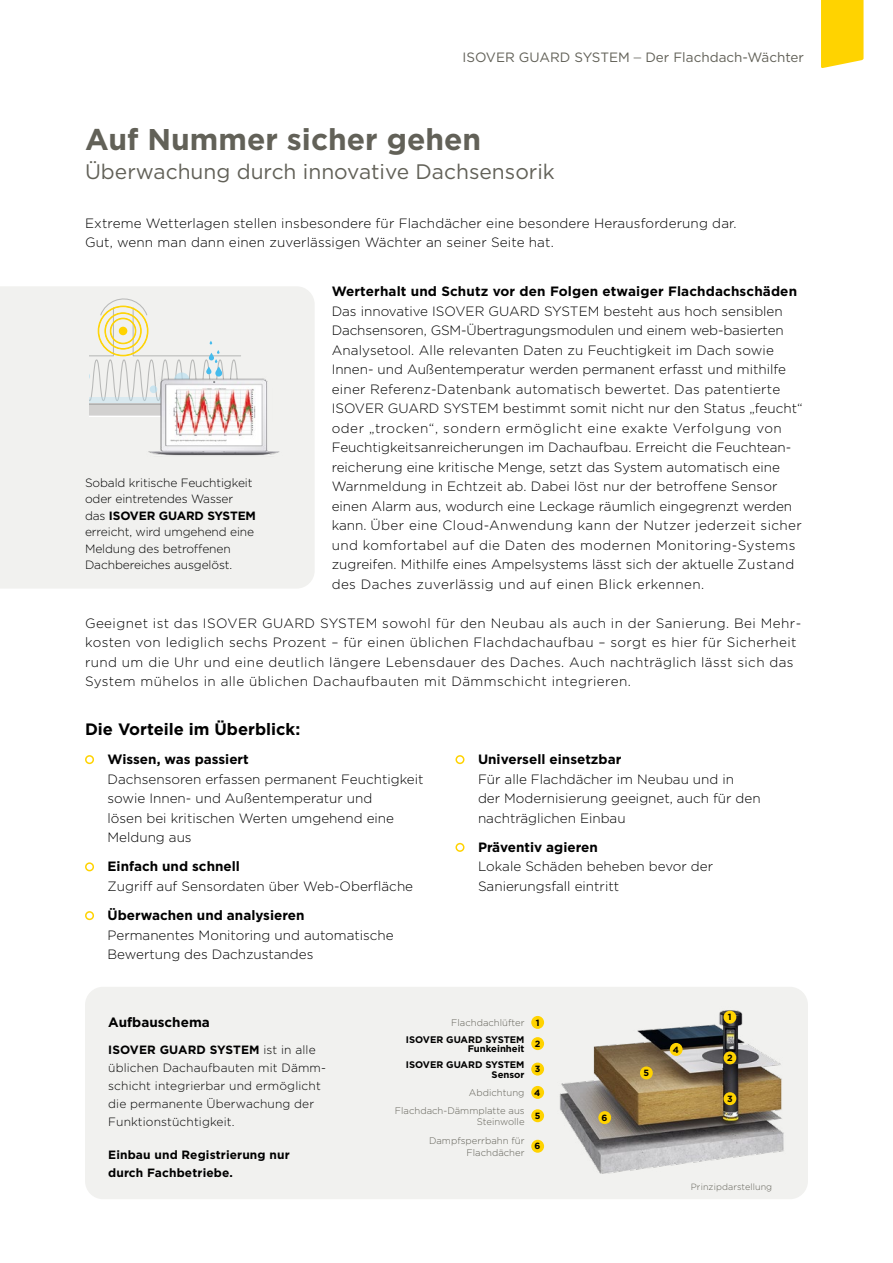
<style>
.page{position:relative;width:893px;height:1263px;background:#fff}
.page>*{position:absolute;margin:0;border:0;box-sizing:border-box;transform-origin:0 0}
.t1{font:700 30px "Gotham";color:#626158}
.t2{font:21px "Gotham";color:#626158}
.t3{font:700 16.5px "Gotham";color:#000}
.t4{font:300 13.5px/19.5px "Gotham";color:#000}
.t5{font:300 13.5px/19.5px "Gotham";letter-spacing:.03em;color:#000}
.t6{font:700 13.5px "Gotham";color:#000}
.t7{font:13.5px "Gotham";color:#626158}
.t8{font:300 12px/16.5px "Gotham";letter-spacing:-.01em;color:#000}
.t9{font:300 12px/18px "Gotham";letter-spacing:.01em;color:#000}
.t10{font:700 12px/17.5px "Gotham";letter-spacing:.01em;color:#000}
.t11{font:300 9.6px/11.4px "Gotham";color:#626158;text-align:right}
.t12{font:700 9.6px/9.6px "Gotham";color:#000;text-align:right}
.t13{font:300 9px "Gotham";letter-spacing:.01em;color:#626158}
.t14{font:700 9px "Gotham";color:#000}
.s1{font-family:"The Sans B3";font-weight:300}
.s2{font-weight:700}
</style>
<div class="page">
<div style="left:821px;top:0;width:42px;height:68px;background:#ffd300"></div>
<div style="left:85px;top:987px;width:723px;height:212px;background:#f1f1ef;border-radius:18px"></div>
<div style="left:0;top:286px;width:315px;height:302px;background:#f1f1ef"></div>
<div style="left:85px;top:755px;width:9px;height:9px;border:2px solid #ffd300;border-radius:50%"></div>
<div style="left:85px;top:862px;width:9px;height:9px;border:2px solid #ffd300;border-radius:50%"></div>
<div style="left:85px;top:911px;width:9px;height:9px;border:2px solid #ffd300;border-radius:50%"></div>
<div style="left:455px;top:755px;width:9px;height:9px;border:2px solid #ffd300;border-radius:50%"></div>
<div style="left:455px;top:843px;width:9px;height:9px;border:2px solid #ffd300;border-radius:50%"></div>
<div style="left:89px;top:404px;width:152px;height:12px;background:#d2d1d0"></div>
<hr style="left:89px;top:404px;width:152px;height:1px;background:#656767">
<hr style="left:89px;top:416px;width:152px;height:1px;background:#fff">
<svg style="left:89px;top:298px;width:152px;height:99px"></svg>
<svg style="left:89px;top:397px;width:53px;height:5px"></svg>
<div style="left:119px;top:327px;width:8px;height:8px;background:#ffd300;border-radius:50%"></div>
<div style="left:110px;top:318px;width:26px;height:26px;border:1px solid #ffd300;border-radius:50%"></div>
<div style="left:105px;top:313px;width:36px;height:36px;border:1px solid #ffd300;border-radius:50%"></div>
<div style="left:98px;top:306px;width:50px;height:50px;border:1px solid #ffd300;border-radius:50%"></div>
<img style="left:142px;top:372px;width:142px;height:88px">
<img style="left:559px;top:1010px;width:225px;height:164px">
<div style="left:723px;top:1011px;width:13px;height:12px;background:#ffd300;border-radius:50%"></div>
<div style="left:723px;top:1051px;width:13px;height:13px;background:#ffd300;border-radius:50%"></div>
<div style="left:723px;top:1092px;width:13px;height:13px;background:#ffd300;border-radius:50%"></div>
<div style="left:670px;top:1043px;width:13px;height:13px;background:#ffd300;border-radius:50%"></div>
<div style="left:640px;top:1066px;width:13px;height:13px;background:#ffd300;border-radius:50%"></div>
<div style="left:598px;top:1111px;width:13px;height:13px;background:#ffd300;border-radius:50%"></div>
<div style="left:531px;top:1016px;width:13px;height:13px;background:#ffd300;border-radius:50%"></div>
<div style="left:531px;top:1037px;width:13px;height:13px;background:#ffd300;border-radius:50%"></div>
<div style="left:531px;top:1062px;width:13px;height:13px;background:#ffd300;border-radius:50%"></div>
<div style="left:531px;top:1086px;width:13px;height:13px;background:#ffd300;border-radius:50%"></div>
<div style="left:531px;top:1109px;width:13px;height:13px;background:#ffd300;border-radius:50%"></div>
<div style="left:531px;top:1140px;width:13px;height:13px;background:#ffd300;border-radius:50%"></div>
<p class="t7" style="left:462px;top:49px;width:343px">ISOVER GUARD SYSTEM <span class="s1">–</span> Der Flachdach-Wächter</p>
<h1 class="t1" style="left:85px;top:119px;width:398px">Auf Nummer sicher gehen</h1>
<h2 class="t2" style="left:85px;top:158px;width:471px">Überwachung durch innovative Dachsensorik</h2>
<p class="t4" style="left:85px;top:213px;width:653px">Extreme Wetterlagen stellen insbesondere für Flachdächer eine besondere Herausforderung dar.<br>Gut, wenn man dann einen zuverlässigen Wächter an seiner Seite hat.</p>
<p class="t6" style="left:332px;top:282px;width:467px">Werterhalt und Schutz vor den Folgen etwaiger Flachdachschäden</p>
<p class="t4" style="left:332px;top:301px;width:472px">Das innovative ISOVER GUARD SYSTEM besteht aus hoch sensiblen Dachsensoren, GSM-Übertragungsmodulen und einem web-basierten Analysetool. Alle relevanten Daten zu Feuchtigkeit im Dach sowie Innen- und Außentemperatur werden permanent erfasst und mithilfe einer Referenz-Datenbank automatisch bewertet. Das patentierte ISOVER GUARD SYSTEM bestimmt somit nicht nur den Status „feucht“ oder „trocken“, sondern ermöglicht eine exakte Verfolgung von Feuchtigkeitsanreicherungen im Dachaufbau. Erreicht die Feuchtean&shy;reicherung eine kritische Menge, setzt das System automatisch eine Warnmeldung in Echtzeit ab. Dabei löst nur der betroffene Sensor einen Alarm aus, wodurch eine Leckage räumlich eingegrenzt werden kann. Über eine Cloud-Anwendung kann der Nutzer jederzeit sicher und komfortabel auf die Daten des modernen Monitoring-Systems zugreifen. Mithilfe eines Ampelsystems lässt sich der aktuelle Zustand des Daches zuverlässig und auf einen Blick erkennen.</p>
<p class="t5" style="left:85px;top:613px;width:718px">Geeignet ist das ISOVER GUARD SYSTEM sowohl für den Neubau als auch in der Sanierung. Bei Mehr&shy;kosten von lediglich sechs Prozent – für einen üblichen Flachdachaufbau – sorgt es hier für Sicherheit rund um die Uhr und eine deutlich längere Lebensdauer des Daches. Auch nachträglich lässt sich das System mühelos in alle üblichen Dachaufbauten mit Dämmschicht integrieren.</p>
<p class="t8" style="left:85px;top:474px;width:172px">Sobald kritische Feuchtigkeit oder eintretendes Wasser das <span class="s2">ISOVER GUARD SYSTEM </span>erreicht, wird umgehend eine<br>Meldung des betroffenen<br>Dachbereiches ausgelöst.</p>
<p class="t3" style="left:85px;top:718px;width:217px">Die Vorteile im Überblick:</p>
<p class="t6" style="left:108px;top:750px;width:143px">Wissen, was passiert</p>
<p class="t4" style="left:108px;top:769px;width:317px">Dachsensoren erfassen permanent Feuchtigkeit sowie Innen- und Außentemperatur und<br>lösen bei kritischen Werten umgehend eine Meldung aus</p>
<p class="t6" style="left:108px;top:858px;width:134px">Einfach und schnell</p>
<p class="t4" style="left:108px;top:876px;width:307px">Zugriff auf Sensordaten über Web-Oberfläche</p>
<p class="t6" style="left:108px;top:906px;width:198px">Überwachen und analysieren</p>
<p class="t4" style="left:108px;top:925px;width:288px">Permanentes Monitoring und automatische<br>Bewertung des Dachzustandes</p>
<p class="t6" style="left:478px;top:750px;width:145px">Universell einsetzbar</p>
<p class="t4" style="left:478px;top:769px;width:284px">Für alle Flachdächer im Neubau und in<br>der Modernisierung geeignet, auch für den nachträglichen Einbau</p>
<p class="t6" style="left:478px;top:838px;width:121px">Präventiv agieren</p>
<p class="t4" style="left:478px;top:856px;width:237px">Lokale Schäden beheben bevor der<br>Sanierungsfall eintritt</p>
<p class="t6" style="left:108px;top:1014px;width:103px">Aufbauschema</p>
<p class="t9" style="left:108px;top:1040px;width:219px"><span class="s2">ISOVER GUARD SYSTEM</span> ist in alle üblichen Dachaufbauten mit Dämm&shy;schicht integrierbar und ermöglicht die permanente Überwachung der<br>Funktionstüchtigkeit.</p>
<p class="t10" style="left:108px;top:1146px;width:183px">Einbau und Registrierung nur durch Fachbetriebe.</p>
<p class="t11" style="left:451px;top:1017px;width:75px">Flachdachlüfter</p>
<p class="t12" style="left:406px;top:1034px;width:120px">ISOVER GUARD SYSTEM<br>Funkeinheit</p>
<p class="t12" style="left:406px;top:1059px;width:120px;line-height:10.8px">ISOVER GUARD SYSTEM<br>Sensor</p>
<p class="t11" style="left:469px;top:1087px;width:57px">Abdichtung</p>
<p class="t11" style="left:395px;top:1104px;width:131px">Flachdach-Dämmplatte aus<br>Steinwolle</p>
<p class="t11" style="left:429px;top:1135px;width:97px">Dampfsperrbahn für<br>Flachdächer</p>
<p class="t14" style="left:536px;top:1016px;width:5px">1</p>
<p class="t14" style="left:535px;top:1038px;width:7px">2</p>
<p class="t14" style="left:535px;top:1063px;width:7px">3</p>
<p class="t14" style="left:534px;top:1086px;width:8px">4</p>
<p class="t14" style="left:535px;top:1110px;width:7px">5</p>
<p class="t14" style="left:534px;top:1140px;width:7px">6</p>
<p class="t14" style="left:601px;top:1112px;width:7px">6</p>
<p class="t14" style="left:643px;top:1067px;width:7px">5</p>
<p class="t14" style="left:673px;top:1043px;width:8px">4</p>
<p class="t14" style="left:728px;top:1011px;width:5px">1</p>
<p class="t14" style="left:727px;top:1052px;width:7px">2</p>
<p class="t14" style="left:727px;top:1093px;width:7px">3</p>
<p class="t13" style="left:691px;top:1181px;width:83px">Prinzipdarstellung</p>
</div>
